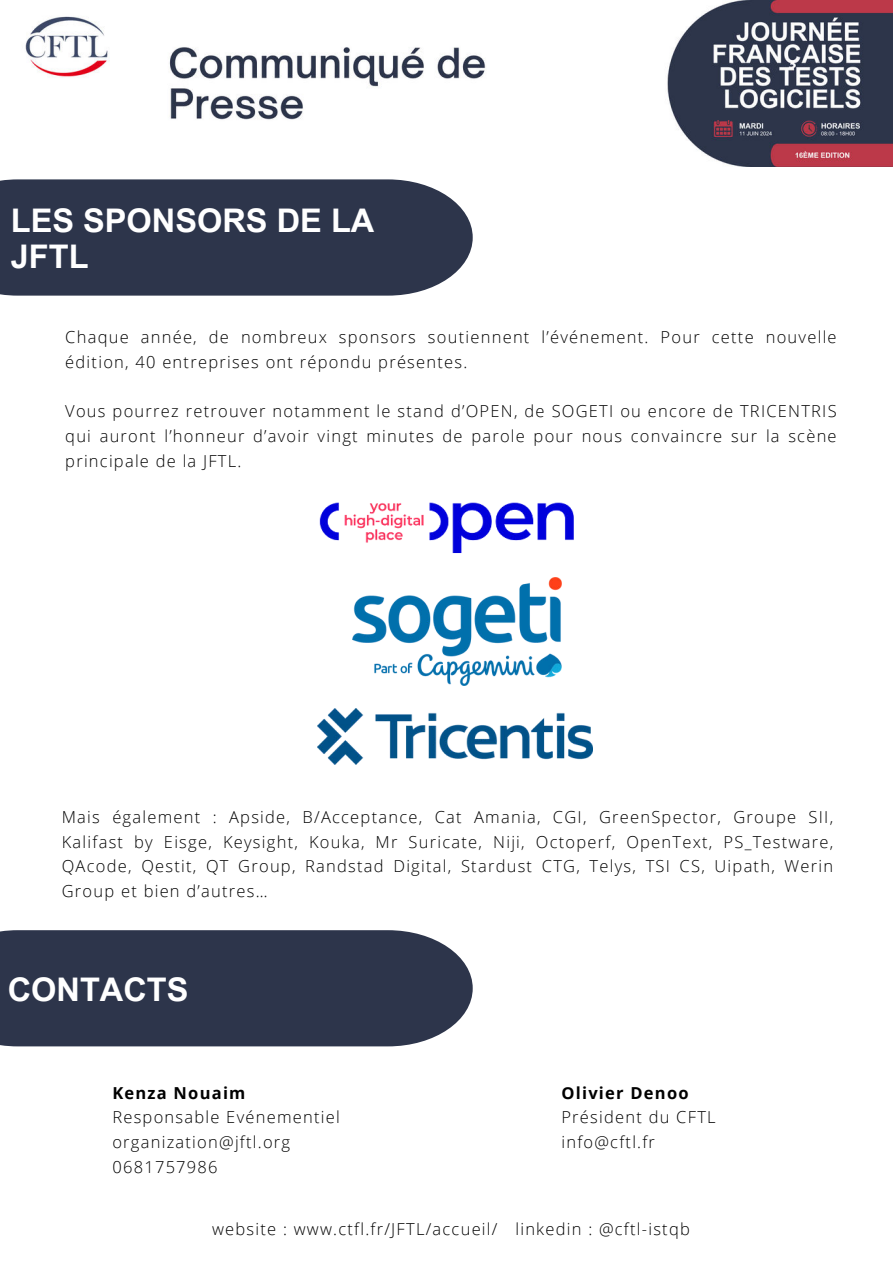
<style>
.page{position:relative;width:893px;height:1264px;background:#fff}
.page>*{position:absolute;margin:0;border:0;box-sizing:border-box;transform-origin:0 0}
.t1{font:700 32.55px/36px "Arial Unicode MS";color:#fff}
.t2{font:300 16.5px/24.8px "Open Sans";letter-spacing:.075em;color:#000}
.t3{font:700 16.5px "Open Sans";letter-spacing:.075em;color:#000}
</style>
<div class="page">
<img style="left:353px;top:577px;width:208px;height:108px">
<img style="left:317px;top:708px;width:275px;height:56px">
<div style="left:0;top:179px;width:472px;height:116px;background:#2d354b"></div>
<img style="left:319px;top:502px;width:255px;height:51px">
<div style="left:0;top:930px;width:472px;height:116px;background:#2d354b"></div>
<img style="left:25px;top:0;width:867px;height:166px">
<h1 class="t1" style="left:11px;top:203px;width:365px">LES SPONSORS DE LA<br>JFTL</h1>
<p class="t2" style="left:65px;top:324px;width:772px">Chaque année, de nombreux sponsors soutiennent l’événement. Pour cette nouvelle édition, 40 entreprises ont répondu présentes.</p>
<p class="t2" style="left:65px;top:398px;width:772px;text-align:justify">Vous pourrez retrouver notamment le stand d’OPEN, de SOGETI ou encore de TRICENTRIS qui auront l’honneur d’avoir vingt minutes de parole pour nous convaincre sur la scène principale de la JFTL.</p>
<p class="t2" style="left:62px;top:804px;width:772px;text-align:justify">Mais également : Apside, B/Acceptance, Cat Amania, CGI, GreenSpector, Groupe SII, Kalifast by Eisge, Keysight, Kouka, Mr Suricate, Niji, Octoperf, OpenText, PS_Testware, QAcode, Qestit, QT Group, Randstad Digital, Stardust CTG, Telys, TSI CS, Uipath, Werin Group et bien d’autres…</p>
<h1 class="t1" style="left:8px;top:972px;width:182px">CONTACTS</h1>
<p class="t3" style="left:112px;top:1080px;width:135px">Kenza Nouaim</p>
<p class="t2" style="left:112px;top:1104px;width:229px">Responsable Evénementiel organization@jftl.org<br>0681757986</p>
<p class="t3" style="left:561px;top:1080px;width:129px">Olivier Denoo</p>
<p class="t2" style="left:561px;top:1104px;width:156px">Président du CFTL info@cftl.fr</p>
<p class="t2" style="left:212px;top:1216px;width:479px">website : www.ctfl.fr/JFTL/accueil/ linkedin : @cftl-istqb</p>
</div>
